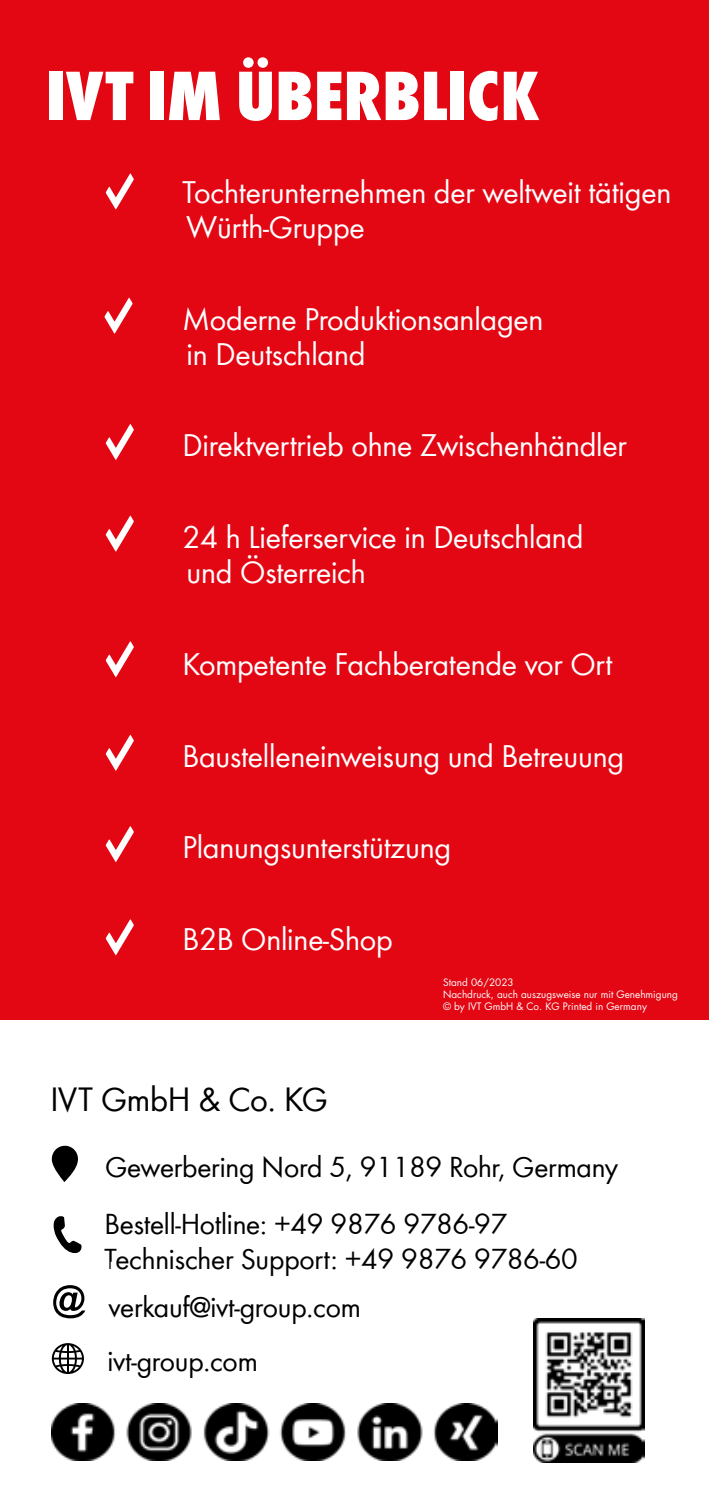
<style>
.page{position:relative;width:709px;height:1489px;background:#fff}
.page>*{position:absolute;margin:0;border:0;box-sizing:border-box;transform-origin:0 0}
.t1{font:800 condensed 72.5px "Wuerth";color:#fff}
.t2{font:35px "Wuerth";letter-spacing:-.005em;color:#000}
.t3{font:32.5px/35px "Wuerth";letter-spacing:-.005em;color:#fff}
.t4{font:30px/57.2px "Wuerth";letter-spacing:-.005em;color:#000}
.t5{font:10px/12px "Futura Std";color:#fff}
</style>
<div class="page">
<div style="left:0;top:0;width:709px;height:1019px;background:#e30613"></div>
<img style="left:51px;top:1403px;width:446px;height:57px">
<svg style="left:52px;top:1145px;width:26px;height:36px"></svg>
<svg style="left:53px;top:1216px;width:29px;height:37px"></svg>
<svg style="left:53px;top:1285px;width:32px;height:33px"></svg>
<svg style="left:52px;top:1343px;width:32px;height:30px"></svg>
<svg style="left:106px;top:173px;width:28px;height:36px"></svg>
<svg style="left:104px;top:298px;width:29px;height:36px"></svg>
<svg style="left:106px;top:424px;width:28px;height:36px"></svg>
<svg style="left:106px;top:515px;width:28px;height:36px"></svg>
<svg style="left:106px;top:641px;width:28px;height:36px"></svg>
<svg style="left:106px;top:734px;width:28px;height:36px"></svg>
<svg style="left:106px;top:826px;width:28px;height:36px"></svg>
<svg style="left:106px;top:919px;width:28px;height:36px"></svg>
<img style="left:533px;top:1318px;width:111px;height:143px">
<h1 class="t1" style="left:46px;top:45px;width:495px">IVT IM ÜBERBLICK</h1>
<p class="t3" style="left:182px;top:173px;width:490px">Tochterunternehmen der weltweit tätigen<br>Würth-Gruppe</p>
<p class="t3" style="left:182px;top:300px;width:362px">Moderne Produktionsanlagen in Deutschland</p>
<p class="t3" style="left:182px;top:426px;width:445px">Direktvertrieb ohne Zwischenhändler</p>
<p class="t3" style="left:182px;top:518px;width:402px">24 h Lieferservice in Deutschland und Österreich</p>
<p class="t3" style="left:182px;top:645px;width:431px">Kompetente Fachberatende vor Ort</p>
<p class="t3" style="left:182px;top:736px;width:443px">Baustelleneinweisung und Betreuung</p>
<p class="t3" style="left:182px;top:828px;width:270px">Planungsunterstützung</p>
<p class="t3" style="left:182px;top:920px;width:212px">B2B Online-Shop</p>
<p class="t2" style="left:50px;top:1075px;width:279px">IVT GmbH &amp; Co. KG</p>
<p class="t5" style="left:443px;top:976px;width:236px">Stand 06/2023<br>Nachdruck, auch auszugsweise nur mit Genehmigung © by IVT GmbH &amp; Co. KG Printed in Germany</p>
<p class="t4" style="left:105px;top:1136px;width:515px">Gewerbering Nord 5, 91189 Rohr, Germany<br>Bestell-Hotline: +49 9876 9786-97</p>
<p class="t4" style="left:105px;top:1233px;width:475px;line-height:47.5px">Technischer Support: +49 9876 9786-60 verkauf@ivt-group.com</p>
<p class="t4" style="left:107px;top:1330px;width:152px">ivt-group.com</p>
</div>
